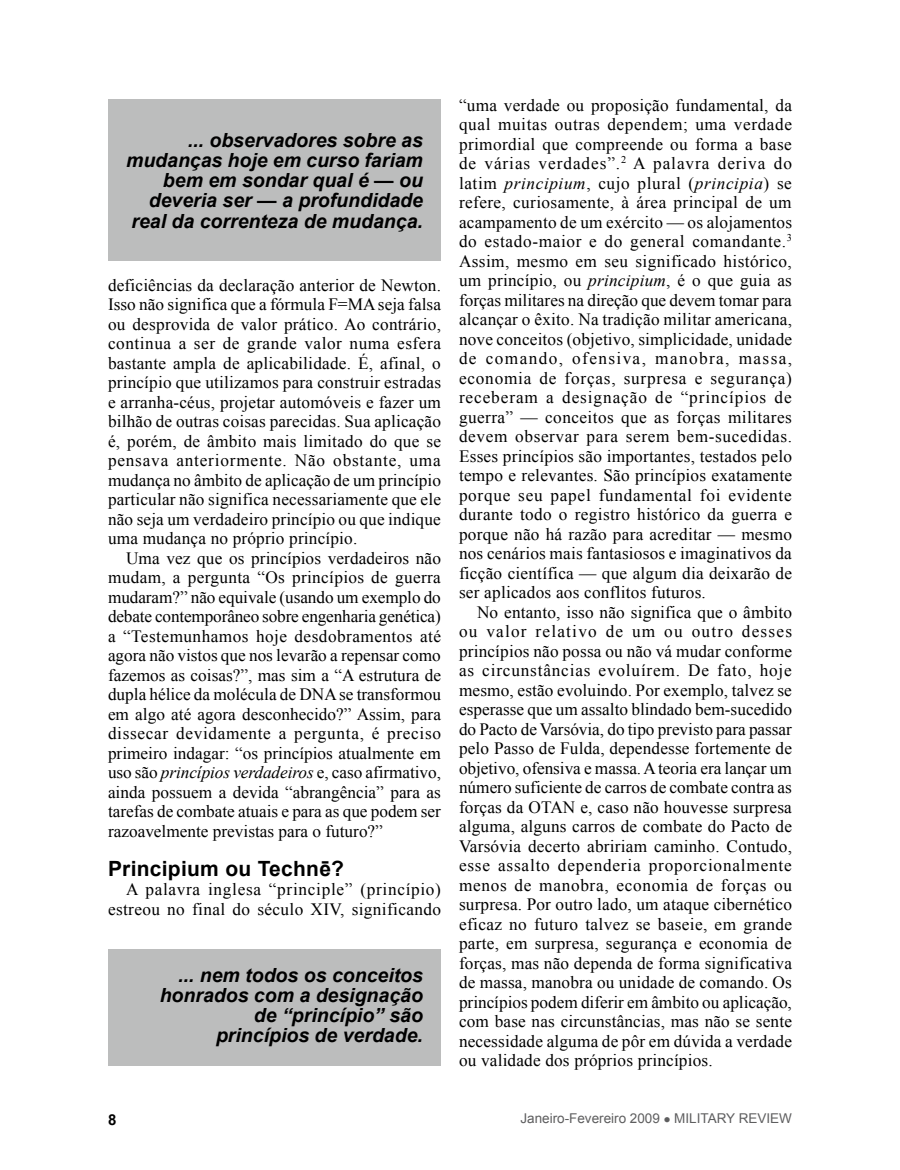
<style>
.page{position:relative;width:900px;height:1170px;background:#fff}
.page>*{position:absolute;margin:0;border:0;box-sizing:border-box;transform-origin:0 0}
.subhead{font:700 21px "Arial";letter-spacing:.015em;color:#000}
.t1{font:italic 700 19.5px/20.2px "Arial";color:#000;text-align:right}
.fob{font:17.25px/19.5px "Times New Roman";letter-spacing:.01em;color:#000;text-align:justify}
.footer__A__page{font:700 15px "Arial";color:#000}
.footer_a_page{font:13.5px "Arial";color:#5e5e5f}
.s1{font-style:italic}
</style>
<div class="page">
<div style="left:108px;top:950px;width:333px;height:116px;background:#bcbdbd"></div>
<div style="left:108px;top:99px;width:333px;height:162px;background:#bcbdbd"></div>
<p class="t1" style="left:126px;top:130px;width:299px">... observadores sobre as mudanças hoje em curso fariam bem em sondar qual é — ou deveria ser — a profundidade real da correnteza de mudança.</p>
<p class="fob" style="left:108px;top:275px;width:335px">deficiências da declaração anterior de Newton.<br>Isso não significa que a fórmula F=MA seja falsa ou desprovida de valor prático. Ao contrário, continua a ser de grande valor numa esfera bastante ampla de aplicabilidade. É, afinal, o princípio que utilizamos para construir estradas e arranha-céus, projetar automóveis e fazer um bilhão de outras coisas parecidas. Sua aplicação é, porém, de âmbito mais limitado do que se pensava anteriormente. Não obstante, uma mudança no âmbito de aplicação de um princípio particular não significa necessariamente que ele não seja um verdadeiro princípio ou que indique uma mudança no próprio princípio.</p>
<p class="fob" style="left:108px;top:548px;width:335px;text-indent:18px">Uma vez que os princípios verdadeiros não mudam, a pergunta “Os princípios de guerra mudaram?” não equivale (usando um exemplo do debate contemporâneo sobre engenharia genética) a “Testemunhamos hoje desdobramentos até agora não vistos que nos levarão a repensar como fazemos as coisas?”, mas sim a “A estrutura de dupla hélice da molécula de DNA se transformou em algo até agora desconhecido?” Assim, para dissecar devidamente a pergunta, é preciso primeiro indagar: “os princípios atualmente em uso são <span class="s1">princípios verdadeiros</span> e, caso afirmativo, ainda possuem a devida “abrangência” para as tarefas de combate atuais e para as que podem ser razoavelmente previstas para o futuro?”</p>
<p class="subhead" style="left:108px;top:855px;width:238px">Principium ou Technē?</p>
<p class="fob" style="left:108px;top:880px;width:335px;text-align:right">A palavra inglesa “principle” (princípio) estreou no final do século XIV, significando</p>
<p class="t1" style="left:160px;top:965px;width:265px">... nem todos os conceitos honrados com a designação de “princípio” são princípios de verdade.</p>
<p class="fob" style="left:459px;top:95px;width:335px">“uma verdade ou proposição fundamental, da qual muitas outras dependem; uma verdade primordial que compreende ou forma a base de várias verdades”.<sup>2</sup> A palavra deriva do latim <span class="s1">principium</span>, cujo plural (<span class="s1">principia</span>) se refere, curiosamente, à área principal de um acampamento de um exército — os alojamentos do estado-maior e do general comandante.<sup>3<br></sup>Assim, mesmo em seu significado histórico, um princípio, ou <span class="s1">principium</span>, é o que guia as forças militares na direção que devem tomar para alcançar o êxito. Na tradição militar americana, nove conceitos (objetivo, simplicidade, unidade de comando, ofensiva, manobra, massa, economia de forças, surpresa e segurança) receberam a designação de “princípios de guerra” — conceitos que as forças militares devem observar para serem bem-sucedidas.<br>Esses princípios são importantes, testados pelo tempo e relevantes. São princípios exatamente porque seu papel fundamental foi evidente durante todo o registro histórico da guerra e porque não há razão para acreditar — mesmo nos cenários mais fantasiosos e imaginativos da ficção científica — que algum dia deixarão de ser aplicados aos conflitos futuros.</p>
<p class="fob" style="left:459px;top:602px;width:335px;text-indent:18px">No entanto, isso não significa que o âmbito ou valor relativo de um ou outro desses princípios não possa ou não vá mudar conforme as circunstâncias evoluírem. De fato, hoje mesmo, estão evoluindo. Por exemplo, talvez se esperasse que um assalto blindado bem-sucedido do Pacto de Varsóvia, do tipo previsto para passar pelo Passo de Fulda, dependesse fortemente de objetivo, ofensiva e massa. A teoria era lançar um número suficiente de carros de combate contra as forças da OTAN e, caso não houvesse surpresa alguma, alguns carros de combate do Pacto de Varsóvia decerto abririam caminho. Contudo, esse assalto dependeria proporcionalmente menos de manobra, economia de forças ou surpresa. Por outro lado, um ataque cibernético eficaz no futuro talvez se baseie, em grande parte, em surpresa, segurança e economia de forças, mas não dependa de forma significativa de massa, manobra ou unidade de comando. Os princípios podem diferir em âmbito ou aplicação, com base nas circunstâncias, mas não se sente necessidade alguma de pôr em dúvida a verdade ou validade dos próprios princípios.</p>
<p class="footer__A__page" style="left:108px;top:1110px;width:10px">8</p>
<p class="footer_a_page" style="left:520px;top:1110px;width:273px">Janeiro-Fevereiro 2009 ● MILITARY REVIEW</p>
</div>
